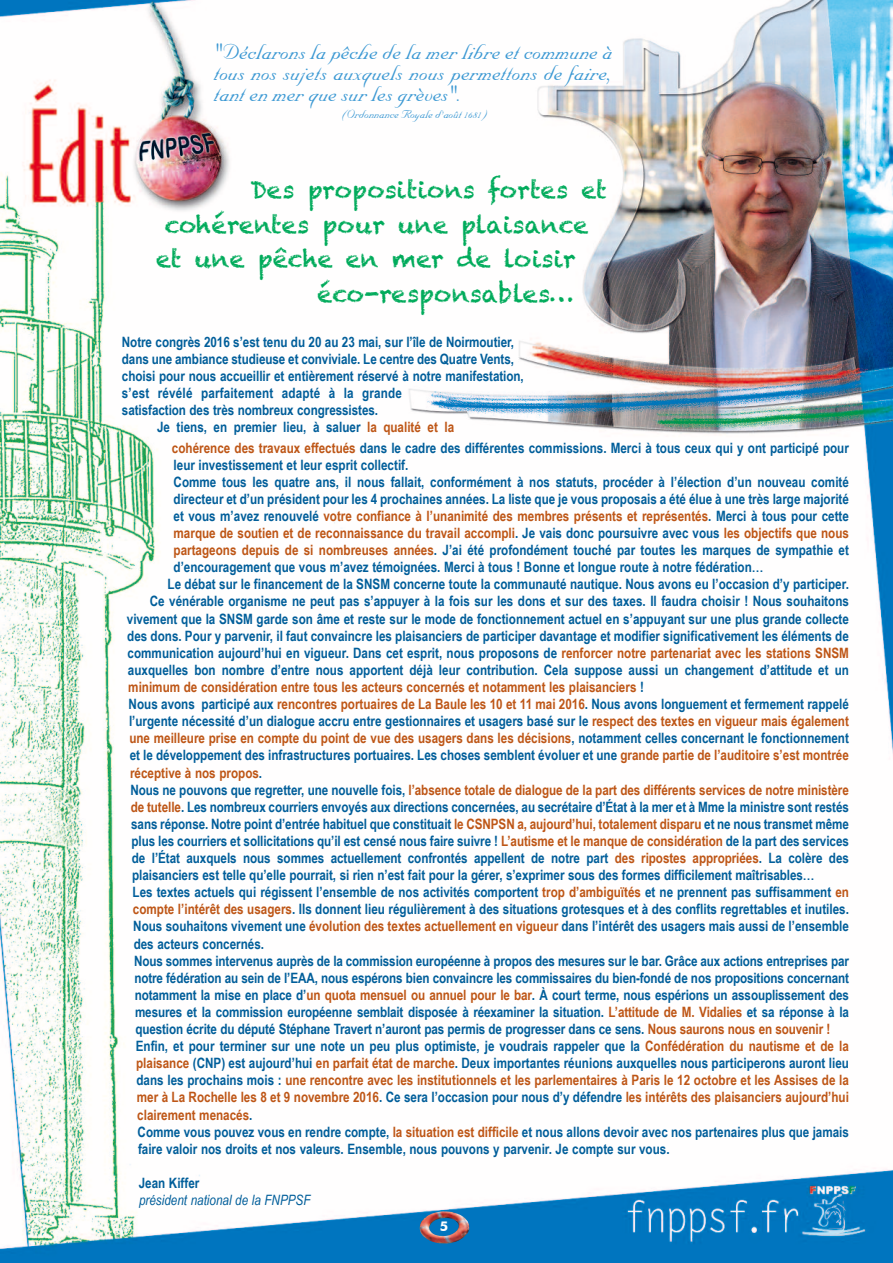
<style>
.page{position:relative;width:893px;height:1263px;background:#fff}
.page>*{position:absolute;margin:0;border:0;box-sizing:border-box;transform-origin:0 0}
.t1{font:25.5px/21px "Nuptial Script";color:#3b98d3;text-align:justify}
.t2{font:24px "Chalkduster";color:#00ab5b}
.t3{font:700 14.25px "Arial Narrow";color:#005e9a}
.t4{font:700 14.25px "Arial Narrow";color:#be5616}
.t5{font:italic 14.25px "Arial Narrow";color:#005e9a}
.t6{font:13.5px "Nuptial Script";color:#3b98d3}
.t7{font:700 13.5px "Futura BT";color:#fff}
.s1{color:#be5616}
.s2{color:#005e9a}
</style>
<div class="page">
<img style="left:0;top:0;width:893px;height:1263px">
<img style="left:419px;top:1211px;width:51px;height:33px">
<h1 class="t1" style="left:214px;top:44px;width:400px">"Déclarons la pêche de la mer libre et commune à tous nos sujets auxquels nous permettons de faire, tant en mer que sur les grèves".</h1>
<p class="t6" style="left:342px;top:109px;width:147px">(Ordonnance Royale d’août 1681)</p>
<h2 class="t2" style="left:250px;top:175px;width:358px">Des propositions fortes et</h2>
<h2 class="t2" style="left:165px;top:209px;width:425px">cohérentes pour une plaisance</h2>
<h2 class="t2" style="left:156px;top:244px;width:421px">et une pêche en mer de loisir</h2>
<h2 class="t2" style="left:317px;top:278px;width:259px">éco-responsables…</h2>
<p class="t3" style="left:122px;top:334px;width:394px">Notre congrès 2016 s’est tenu du 20 au 23 mai, sur l’île de Noirmoutier,</p>
<p class="t3" style="left:122px;top:351px;width:394px">dans une ambiance studieuse et conviviale. Le centre des Quatre Vents,</p>
<p class="t3" style="left:122px;top:368px;width:403px">choisi pour nous accueillir et entièrement réservé à notre manifestation,</p>
<p class="t3" style="left:122px;top:385px;width:282px">s’est révélé parfaitement adapté à la grande</p>
<p class="t3" style="left:122px;top:402px;width:258px">satisfaction des très nombreux congressistes.</p>
<p class="t3" style="left:157px;top:419px;width:299px">Je tiens, en premier lieu, à saluer <span class="s1">la qualité et la</span></p>
<p class="t3" style="left:172px;top:439px;width:678px"><span class="s1">cohérence des travaux effectués</span> dans le cadre des différentes commissions. Merci à tous ceux qui y ont participé pour</p>
<p class="t3" style="left:174px;top:456px;width:236px">leur investissement et leur esprit collectif.</p>
<p class="t3" style="left:174px;top:473px;width:677px">Comme tous les quatre ans, il nous fallait, conformément à nos statuts, procéder à l’élection d’un nouveau comité</p>
<p class="t3" style="left:174px;top:490px;width:677px">directeur et d’un président pour les 4 prochaines années. La liste que je vous proposais a été élue à une très large majorité</p>
<p class="t4" style="left:174px;top:508px;width:677px"><span class="s2">et vous m’avez renouvelé</span> votre confiance à l’unanimité des membres présents et représentés<span class="s2">. Merci à tous pour cette</span></p>
<p class="t4" style="left:174px;top:525px;width:677px">marque de soutien et de reconnaissance du travail accompli<span class="s2">. Je vais donc poursuivre avec vous</span> les objectifs que nous</p>
<p class="t3" style="left:174px;top:542px;width:677px"><span class="s1">partageons depuis de si nombreuses années</span>. J’ai été profondément touché par toutes les marques de sympathie et</p>
<p class="t3" style="left:174px;top:559px;width:591px">d’encouragement que vous m’avez témoignées. Merci à tous ! Bonne et longue route à notre fédération…</p>
<p class="t3" style="left:168px;top:576px;width:683px">Le débat sur le financement de la SNSM concerne toute la communauté nautique. Nous avons eu l’occasion d’y participer.</p>
<p class="t3" style="left:150px;top:593px;width:701px">Ce vénérable organisme ne peut pas s’appuyer à la fois sur les dons et sur des taxes. Il faudra choisir ! Nous souhaitons</p>
<p class="t3" style="left:127px;top:610px;width:724px">vivement que la SNSM garde son âme et reste sur le mode de fonctionnement actuel en s’appuyant sur une plus grande collecte</p>
<p class="t3" style="left:127px;top:627px;width:723px">des dons. Pour y parvenir, il faut convaincre les plaisanciers de participer davantage et modifier significativement les éléments de</p>
<p class="t3" style="left:128px;top:644px;width:723px">communication aujourd’hui en vigueur. Dans cet esprit, nous proposons de <span class="s1">renforcer notre partenariat avec les stations SNSM</span></p>
<p class="t3" style="left:128px;top:661px;width:722px">auxquelles bon nombre d’entre nous apportent déjà leur contribution. Cela suppose aussi un changement d’attitude et un</p>
<p class="t4" style="left:128px;top:679px;width:517px">minimum de considération entre tous les acteurs concernés et notamment les plaisanciers <span class="s2">!</span></p>
<p class="t3" style="left:129px;top:696px;width:722px">Nous avons participé aux <span class="s1">rencontres portuaires de La Baule les 10 et 11 mai 2016</span>. Nous avons longuement et fermement rappelé</p>
<p class="t3" style="left:129px;top:713px;width:721px">l’urgente nécessité d’un dialogue accru entre gestionnaires et usagers basé sur le <span class="s1">respect des textes en vigueur mais également</span></p>
<p class="t4" style="left:129px;top:730px;width:721px">une meilleure prise en compte du point de vue des usagers dans les décisions<span class="s2">, notamment celles concernant le fonctionnement</span></p>
<p class="t3" style="left:130px;top:747px;width:721px">et le développement des infrastructures portuaires. Les choses semblent évoluer et une <span class="s1">grande partie de l’auditoire s’est montrée</span></p>
<p class="t4" style="left:130px;top:764px;width:134px">réceptive à nos propos<span class="s2">.</span></p>
<p class="t4" style="left:130px;top:781px;width:720px"><span class="s2">Nous ne pouvons que regretter, une nouvelle fois,</span> l’absence totale de dialogue de la part des différents services de notre ministère</p>
<p class="t3" style="left:131px;top:798px;width:720px"><span class="s1">de tutelle</span>. Les nombreux courriers envoyés aux directions concernées, au secrétaire d’État à la mer et à Mme la ministre sont restés</p>
<p class="t3" style="left:131px;top:815px;width:719px">sans réponse. Notre point d’entrée habituel que constituait <span class="s1">le CSNPSN a, aujourd’hui, totalement disparu</span> et ne nous transmet même</p>
<p class="t3" style="left:131px;top:832px;width:719px">plus les courriers et sollicitations qu’il est censé nous faire suivre ! <span class="s1">L’autisme et le manque de considération</span> de la part des services</p>
<p class="t3" style="left:132px;top:850px;width:719px">de l’État auxquels nous sommes actuellement confrontés appellent de notre part <span class="s1">des ripostes appropriées</span>. La colère des</p>
<p class="t3" style="left:132px;top:867px;width:684px">plaisanciers est telle qu’elle pourrait, si rien n’est fait pour la gérer, s’exprimer sous des formes difficilement maîtrisables…</p>
<p class="t3" style="left:133px;top:884px;width:718px">Les textes actuels qui régissent l’ensemble de nos activités comportent <span class="s1">trop d’ambiguïtés</span> et ne prennent pas suffisamment <span class="s1">en</span></p>
<p class="t3" style="left:133px;top:901px;width:717px"><span class="s1">compte l’intérêt des usagers</span>. Ils donnent lieu régulièrement à des situations grotesques et à des conflits regrettables et inutiles.</p>
<p class="t3" style="left:133px;top:918px;width:717px">Nous souhaitons vivement une <span class="s1">évolution des textes actuellement en vigueur</span> dans l’intérêt des usagers mais aussi de l’ensemble</p>
<p class="t3" style="left:134px;top:935px;width:132px">des acteurs concernés.</p>
<p class="t3" style="left:134px;top:952px;width:716px">Nous sommes intervenus auprès de la commission européenne à propos des mesures sur le bar. Grâce aux actions entreprises par</p>
<p class="t3" style="left:134px;top:969px;width:716px">notre fédération au sein de l’EAA, nous espérons bien convaincre les commissaires du bien-fondé de nos propositions concernant</p>
<p class="t3" style="left:135px;top:986px;width:716px">notamment la mise en place d’<span class="s1">un quota mensuel ou annuel pour le bar</span>. À court terme, nous espérions un assouplissement des</p>
<p class="t3" style="left:135px;top:1003px;width:715px">mesures et la commission européenne semblait disposée à réexaminer la situation. <span class="s1">L’attitude de M. Vidalies</span> et sa réponse à la</p>
<p class="t3" style="left:135px;top:1021px;width:697px">question écrite du député Stéphane Travert n’auront pas permis de progresser dans ce sens. <span class="s1">Nous saurons nous en souvenir !</span></p>
<p class="t3" style="left:136px;top:1038px;width:715px">Enfin, et pour terminer sur une note un peu plus optimiste, je voudrais rappeler que la <span class="s1">Confédération du nautisme et de la</span></p>
<p class="t3" style="left:136px;top:1055px;width:714px"><span class="s1">plaisance</span> (CNP) est aujourd’hui <span class="s1">en parfait état de marche</span>. Deux importantes réunions auxquelles nous participerons auront lieu</p>
<p class="t4" style="left:136px;top:1072px;width:714px"><span class="s2">dans les prochains mois :</span> une rencontre avec les institutionnels et les parlementaires à Paris le 12 octobre et les Assises de la</p>
<p class="t4" style="left:137px;top:1089px;width:714px">mer à La Rochelle les 8 et 9 novembre 2016<span class="s2">. Ce sera l’occasion pour nous d’y défendre</span> les intérêts des plaisanciers aujourd’hui</p>
<p class="t4" style="left:137px;top:1106px;width:117px">clairement menacés<span class="s2">.</span></p>
<p class="t3" style="left:138px;top:1123px;width:713px">Comme vous pouvez vous en rendre compte, <span class="s1">la situation est difficile</span> et nous allons devoir avec nos partenaires plus que jamais</p>
<p class="t3" style="left:138px;top:1140px;width:533px">faire valoir nos droits et nos valeurs. Ensemble, nous pouvons y parvenir. Je compte sur vous.</p>
<p class="t3" style="left:139px;top:1174px;width:62px">Jean Kiffer</p>
<p class="t5" style="left:139px;top:1192px;width:173px">président national de la FNPPSF</p>
<p class="t7" style="left:440px;top:1218px;width:10px">5</p>
</div>
